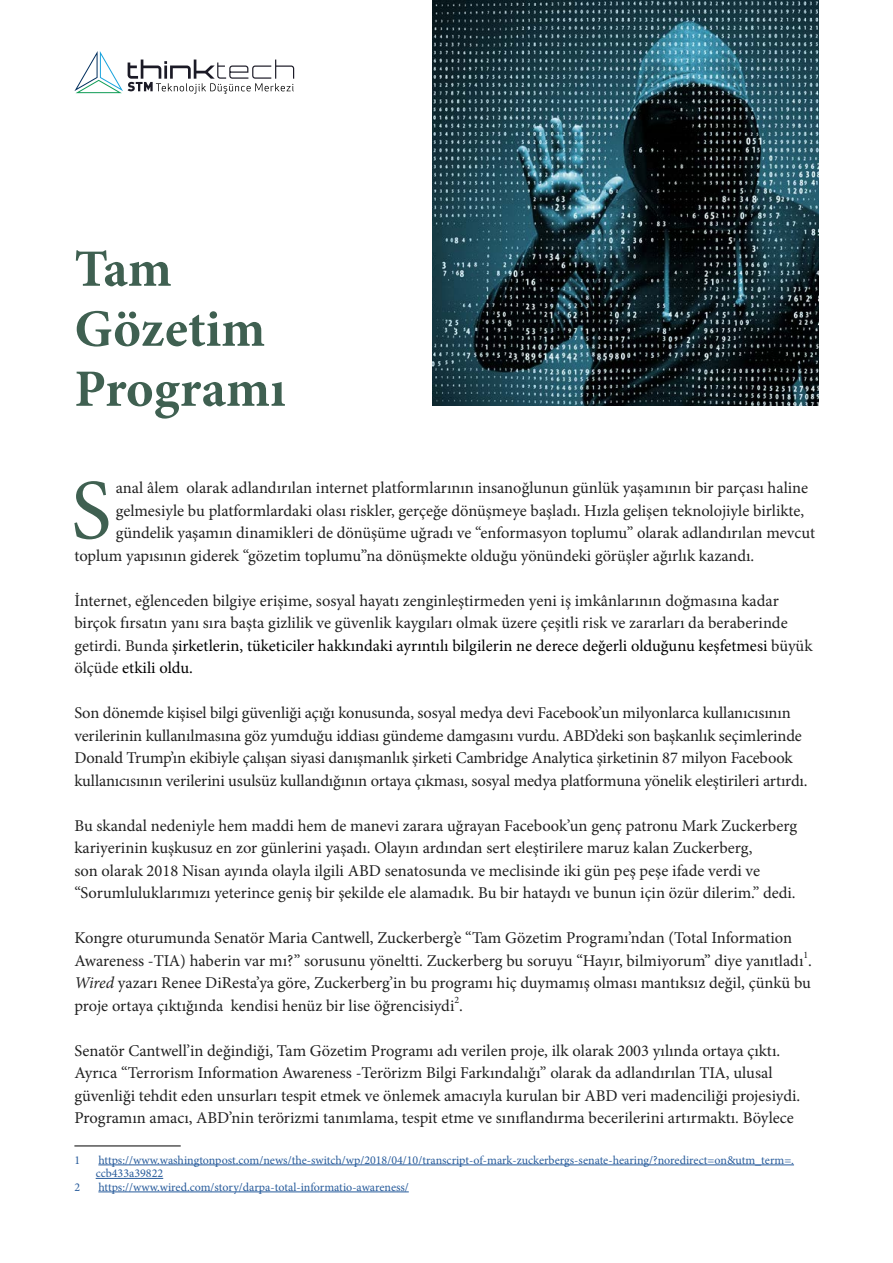
<style>
.page{position:relative;width:893px;height:1263px;background:#fff}
.page>*{position:absolute;margin:0;border:0;box-sizing:border-box;transform-origin:0 0}
.t1{font:85.8px "Minion Pro";color:#3f6051}
.t2{font:700 52.5px/60px "Minion Pro";color:#3f6051}
.t3{font:16.5px/22.5px "Minion Pro";letter-spacing:-.005em;color:#212121}
.t4{font:12px/13.5px "Minion Pro";color:#275b9b}
.t5{font:9.9px "Minion Pro";color:#212121}
.s1{color:#000}
.s2{font-style:italic}
</style>
<div class="page">
<svg style="left:74px;top:51px;width:220px;height:43px"></svg>
<hr style="left:74px;top:1146px;width:107px;height:1px;background:#000">
<hr style="left:98px;top:1164px;width:696px;height:1px;background:#275b9b">
<hr style="left:96px;top:1178px;width:67px;height:1px;background:#275b9b">
<hr style="left:98px;top:1191px;width:311px;height:1px;background:#275b9b">
<img style="left:432px;top:0;width:387px;height:405px">
<h2 class="t2" style="left:74px;top:238px;width:213px">Tam<br>Gözetim<br>Programı</h2>
<h1 class="t1" style="left:71px;top:453px;width:42px">S</h1>
<p class="t3" style="left:116px;top:477px;width:694px">anal âlem olarak adlandırılan internet platformlarının insanoğlunun günlük yaşamının bir parçası haline</p>
<p class="t3" style="left:116px;top:499px;width:690px">gelmesiyle bu platformlardaki olası riskler, gerçeğe dönüşmeye başladı. Hızla gelişen teknolojiyle birlikte,</p>
<p class="t3" style="left:116px;top:522px;width:701px">gündelik yaş amın dinamikleri de dönüşüme uğradı ve “enformasyon toplumu” olarak adlandırılan mevcut</p>
<p class="t3" style="left:74px;top:544px;width:681px">toplum yapısının giderek “gözetim toplumu”na dönüşmekte olduğu yönündeki görüşler ağırlık kazandı.</p>
<p class="t3" style="left:74px;top:589px;width:740px">İnternet, eğlenceden bilgiye erişime, sosyal hayatı zenginleştirmeden yeni iş imkânlarının doğmasına kadar birçok fırsatın yanı sıra başta gizlilik ve güvenlik kaygıları olmak üzere çeşitli risk ve zararları da beraberinde getirdi. Bunda <span class="s1">şirketlerin, tüketiciler hakkındaki ayrıntılı bilgilerin ne derece değerli olduğunu keşfetmesi</span> büyük ölçüde <span class="s1">etkili oldu.</span></p>
<p class="t3" style="left:74px;top:702px;width:735px">Son dönemde kişisel bilgi güvenliği açığı konusunda, sosyal medya devi Facebook’un milyonlarca kullanıcısının verilerinin kullanılmasına göz yumduğu iddiası gündeme damgasını vurdu. ABD’deki son başkanlık seçimlerinde Donald Trump’ın ekibiyle çalışan siyasi danışmanlık şirketi Cambridge Analytica şirketinin 87 milyon Facebook kullanıcısının verilerini usulsüz kullandığının ortaya çıkması, sosyal medya platformuna yönelik eleştirileri artırdı.</p>
<p class="t3" style="left:74px;top:814px;width:724px">Bu skandal nedeniyle hem maddi hem de manevi zarara uğrayan Facebook’un genç patronu Mark Zuckerberg kariyerinin kuşkusuz en zor günlerini yaşadı. Olayın ardından sert eleştirilere maruz kalan Zuckerberg,<br>son olarak 2018 Nisan ayında olayla ilgili ABD senatosunda ve meclisinde iki gün peş peşe ifade verdi ve “Sorumluluklarımızı yeterince geniş bir şekilde ele alamadık. Bu bir hataydı ve bunun için özür dilerim.” dedi.</p>
<p class="t3" style="left:74px;top:927px;width:739px">Kongre oturumunda Senatör Maria Cantwell, Zuckerberg’e “Tam Gözetim Programı’ndan (Total Information<br>Awareness -TIA) haberin var mı?” sorusunu yöneltti. Zuckerberg bu soruyu “Hayır, bilmiyorum” diye yanıtladı .</p>
<p class="t5" style="left:803px;top:948px;width:6px">1</p>
<p class="t3" style="left:74px;top:972px;width:738px"><span class="s2">Wired</span> yazarı Renee DiResta’ya göre, Zuckerberg’in bu programı hiç duymamış olması mantıksız değil, çünkü bu proje ortaya çıktığında kendisi henüz bir lise öğrencisiydi .</p>
<p class="t5" style="left:454px;top:993px;width:6px">2</p>
<p class="t3" style="left:74px;top:1039px;width:727px">Senatör Cantwell’in değindiği, Tam Gözetim Programı adı verilen proje, ilk olarak 2003 yılında ortaya çıktı.<br>Ayrıca “Terrorism Information Awareness -Terörizm Bilgi Farkındalığı” olarak da adlandırılan TIA, ulusal güvenliği tehdit eden unsurları tespit etmek ve önlemek amacıyla kurulan bir ABD veri madenciliği projesiydi.<br>Programın amacı, ABD’nin terörizmi tanımlama, tespit etme ve sınıflandırma becerilerini artırmaktı. Böylece</p>
<p class="t4" style="left:74px;top:1153px;width:7px">1</p>
<p class="t4" style="left:96px;top:1153px;width:700px">https://www.washingtonpost.com/news/the-switch/wp/2018/04/10/transcript-of-mark-zuckerbergs-senate-hearing/?noredirect=on&amp;utm_term=. ccb433a39822</p>
<p class="t4" style="left:74px;top:1180px;width:7px">2</p>
<p class="t4" style="left:98px;top:1180px;width:312px">https://www.wired.com/story/darpa-total-informatio-awareness/</p>
</div>
